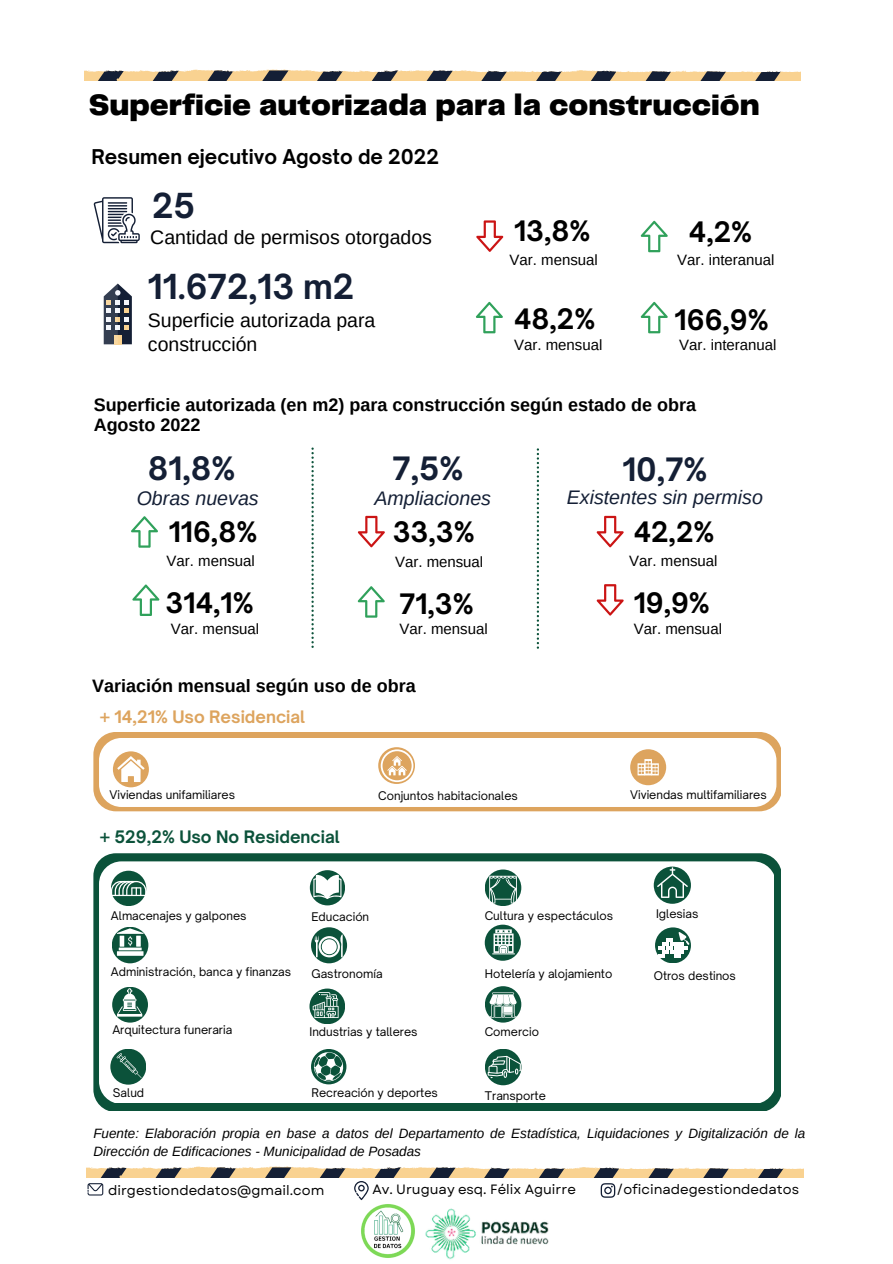
<style>
.page{position:relative;width:893px;height:1264px;background:#fff}
.page>*{position:absolute;margin:0;border:0;box-sizing:border-box;transform-origin:0 0}
.t1{font:700 33px "Open Sauce One";color:#141f35}
.t2{font:900 30.75px "Telegraf";color:#000}
.t3{font:700 30.75px "Open Sauce One";color:#141f35}
.t4{font:700 27px "Open Sauce One";color:#000}
.t5{font:italic 19.65px "Arimo";color:#141f35}
.t6{font:19.5px/23.5px "Arimo";color:#000}
.t7{font:700 19.5px "Open Sauce One";color:#000}
.t8{font:700 18px/20.2px "Arimo";color:#000}
.t9{font:700 16.5px "Open Sauce One";color:#0b523a}
.t10{font:700 16.5px "Open Sauce One";color:#dda45e}
.t11{font:15px "Arimo";color:#000}
.t12{font:italic 13.5px/18px "Arimo";color:#000}
.t13{font:13.5px "Garet";color:#020202}
.t14{font:11.4px "Open Sauce One";color:#000}
</style>
<div class="page">
<img style="left:425px;top:1208px;width:124px;height:52px">
<img style="left:361px;top:1204px;width:54px;height:54px">
<svg style="left:87px;top:1166px;width:716px;height:34px"></svg>
<svg style="left:84px;top:70px;width:716px;height:11px"></svg>
<div style="left:93px;top:732px;width:687px;height:79px;background:#dda45e;border-radius:22px"></div>
<div style="left:99px;top:738px;width:677px;height:68px;background:#fff;border-radius:22px"></div>
<div style="left:113px;top:751px;width:36px;height:36px;background:#dda45e;border-radius:50%"></div>
<svg style="left:117px;top:756px;width:28px;height:26px"></svg>
<div style="left:630px;top:749px;width:36px;height:36px;background:#dda45e;border-radius:50%"></div>
<svg style="left:637px;top:759px;width:21px;height:16px"></svg>
<svg style="left:93px;top:853px;width:687px;height:257px;fill:#0b523a"></svg>
<svg style="left:99px;top:861px;width:674px;height:241px"></svg>
<svg style="left:309px;top:988px;width:36px;height:36px"></svg>
<svg style="left:313px;top:992px;width:25px;height:26px"></svg>
<div style="left:111px;top:870px;width:35px;height:36px;background:#0b523a;border-radius:50%"></div>
<svg style="left:111px;top:880px;width:35px;height:16px"></svg>
<svg style="left:112px;top:926px;width:36px;height:37px"></svg>
<svg style="left:117px;top:928px;width:27px;height:22px"></svg>
<svg style="left:117px;top:951px;width:26px;height:4px"></svg>
<div style="left:485px;top:986px;width:36px;height:36px;background:#0b523a;border-radius:50%"></div>
<svg style="left:489px;top:992px;width:27px;height:25px"></svg>
<svg style="left:310px;top:870px;width:35px;height:35px"></svg>
<svg style="left:313px;top:874px;width:28px;height:25px"></svg>
<div style="left:485px;top:1048px;width:36px;height:37px;background:#0b523a;border-radius:50%"></div>
<svg style="left:487px;top:1055px;width:34px;height:23px"></svg>
<svg style="left:484px;top:924px;width:37px;height:36px"></svg>
<svg style="left:492px;top:929px;width:23px;height:25px"></svg>
<svg style="left:484px;top:869px;width:37px;height:37px"></svg>
<svg style="left:489px;top:875px;width:28px;height:28px"></svg>
<svg style="left:311px;top:1048px;width:35px;height:36px"></svg>
<svg style="left:313px;top:1051px;width:31px;height:30px"></svg>
<svg style="left:112px;top:986px;width:36px;height:36px"></svg>
<svg style="left:117px;top:988px;width:25px;height:28px"></svg>
<svg style="left:311px;top:927px;width:36px;height:36px"></svg>
<svg style="left:315px;top:933px;width:27px;height:24px"></svg>
<svg style="left:653px;top:866px;width:38px;height:37px"></svg>
<svg style="left:657px;top:867px;width:30px;height:30px"></svg>
<svg style="left:378px;top:747px;width:37px;height:37px"></svg>
<svg style="left:380px;top:749px;width:33px;height:33px"></svg>
<svg style="left:655px;top:927px;width:36px;height:36px"></svg>
<svg style="left:658px;top:931px;width:31px;height:26px"></svg>
<div style="left:110px;top:1048px;width:36px;height:36px;background:#0b523a;border-radius:50%"></div>
<svg style="left:117px;top:1053px;width:24px;height:24px"></svg>
<svg style="left:311px;top:447px;width:3px;height:201px"></svg>
<svg style="left:536px;top:448px;width:3px;height:200px"></svg>
<svg style="left:104px;top:283px;width:28px;height:61px"></svg>
<svg style="left:94px;top:197px;width:46px;height:46px"></svg>
<svg style="left:476px;top:220px;width:27px;height:32px"></svg>
<svg style="left:476px;top:302px;width:27px;height:31px"></svg>
<svg style="left:640px;top:302px;width:27px;height:31px"></svg>
<svg style="left:640px;top:221px;width:27px;height:31px"></svg>
<svg style="left:132px;top:584px;width:27px;height:32px"></svg>
<svg style="left:358px;top:516px;width:27px;height:31px"></svg>
<svg style="left:358px;top:586px;width:26px;height:31px"></svg>
<svg style="left:596px;top:516px;width:27px;height:31px"></svg>
<svg style="left:596px;top:584px;width:27px;height:31px"></svg>
<svg style="left:131px;top:516px;width:27px;height:31px"></svg>
<h2 class="t2" style="left:89px;top:92px;width:672px">Superficie autorizada para la construcción</h2>
<h3 class="t7" style="left:91px;top:145px;width:349px">Resumen ejecutivo Agosto de 2022</h3>
<h1 class="t1" style="left:152px;top:185px;width:44px">25</h1>
<h3 class="t6" style="left:150px;top:226px;width:283px">Cantidad de permisos otorgados</h3>
<h1 class="t1" style="left:148px;top:266px;width:208px">11.672,13 m2</h1>
<h3 class="t6" style="left:148px;top:308px;width:229px">Superficie autorizada para construcción</h3>
<h3 class="t4" style="left:514px;top:214px;width:78px">13,8%</h3>
<h3 class="t4" style="left:688px;top:215px;width:65px">4,2%</h3>
<h3 class="t11" style="left:677px;top:251px;width:99px">Var. interanual</h3>
<h3 class="t11" style="left:509px;top:252px;width:90px">Var. mensual</h3>
<h3 class="t4" style="left:514px;top:302px;width:83px">48,2%</h3>
<h3 class="t4" style="left:674px;top:303px;width:96px">166,9%</h3>
<h3 class="t11" style="left:679px;top:336px;width:99px">Var. interanual</h3>
<h3 class="t11" style="left:514px;top:336px;width:90px">Var. mensual</h3>
<h3 class="t8" style="left:94px;top:394px;width:604px">Superficie autorizada (en m2) para construcción según estado de obra<br>Agosto 2022</h3>
<h2 class="t3" style="left:148px;top:449px;width:89px">81,8%</h2>
<h2 class="t3" style="left:392px;top:449px;width:72px">7,5%</h2>
<h2 class="t3" style="left:622px;top:450px;width:87px">10,7%</h2>
<h3 class="t5" style="left:137px;top:487px;width:123px">Obras nuevas</h3>
<h3 class="t5" style="left:374px;top:487px;width:118px">Ampliaciones</h3>
<h3 class="t5" style="left:566px;top:486px;width:198px">Existentes sin permiso</h3>
<h3 class="t4" style="left:169px;top:515px;width:90px">116,8%</h3>
<h3 class="t4" style="left:393px;top:515px;width:83px">33,3%</h3>
<h3 class="t4" style="left:633px;top:515px;width:82px">42,2%</h3>
<h3 class="t11" style="left:167px;top:553px;width:90px">Var. mensual</h3>
<h3 class="t11" style="left:395px;top:553px;width:90px">Var. mensual</h3>
<h3 class="t11" style="left:629px;top:553px;width:90px">Var. mensual</h3>
<h3 class="t4" style="left:166px;top:586px;width:89px">314,1%</h3>
<h3 class="t4" style="left:399px;top:586px;width:76px">71,3%</h3>
<h3 class="t4" style="left:633px;top:586px;width:78px">19,9%</h3>
<h3 class="t11" style="left:171px;top:620px;width:90px">Var. mensual</h3>
<h3 class="t11" style="left:399px;top:620px;width:90px">Var. mensual</h3>
<h3 class="t11" style="left:633px;top:620px;width:90px">Var. mensual</h3>
<h3 class="t8" style="left:92px;top:676px;width:325px">Variación mensual según uso de obra</h3>
<h3 class="t10" style="left:100px;top:706px;width:207px">+ 14,21% Uso Residencial</h3>
<p class="t14" style="left:109px;top:787px;width:127px">Viviendas unifamiliares</p>
<p class="t14" style="left:630px;top:787px;width:138px">Viviendas multifamiliares</p>
<p class="t14" style="left:378px;top:788px;width:141px">Conjuntos habitacionales</p>
<h3 class="t9" style="left:100px;top:826px;width:241px">+ 529,2% Uso No Residencial</h3>
<p class="t14" style="left:111px;top:909px;width:137px">Almacenajes y galpones</p>
<p class="t14" style="left:311px;top:909px;width:59px">Educación</p>
<p class="t14" style="left:484px;top:909px;width:130px">Cultura y espectáculos</p>
<p class="t14" style="left:111px;top:964px;width:182px">Administración, banca y finanzas</p>
<p class="t14" style="left:311px;top:966px;width:73px">Gastronomía</p>
<p class="t14" style="left:484px;top:966px;width:129px">Hotelería y alojamiento</p>
<p class="t14" style="left:112px;top:1022px;width:121px">Arquitectura funeraria</p>
<p class="t14" style="left:309px;top:1024px;width:110px">Industrias y talleres</p>
<p class="t14" style="left:484px;top:1024px;width:56px">Comercio</p>
<p class="t14" style="left:113px;top:1085px;width:33px">Salud</p>
<p class="t14" style="left:485px;top:1088px;width:62px">Transporte</p>
<p class="t14" style="left:311px;top:1085px;width:128px">Recreación y deportes</p>
<p class="t14" style="left:656px;top:906px;width:44px">Iglesias</p>
<p class="t14" style="left:653px;top:968px;width:84px">Otros destinos</p>
<p class="t12" style="left:93px;top:1123px;width:713px">Fuente: Elaboración propia en base a datos del Departamento de Estadística, Liquidaciones y Digitalización de la<br>Dirección de Edificaciones - Municipalidad de Posadas</p>
<p class="t13" style="left:108px;top:1180px;width:218px">dirgestiondedatos@gmail.com</p>
<p class="t13" style="left:372px;top:1179px;width:205px">Av. Uruguay esq. Félix Aguirre</p>
<p class="t13" style="left:616px;top:1179px;width:184px">/oficinadegestiondedatos</p>
</div>
